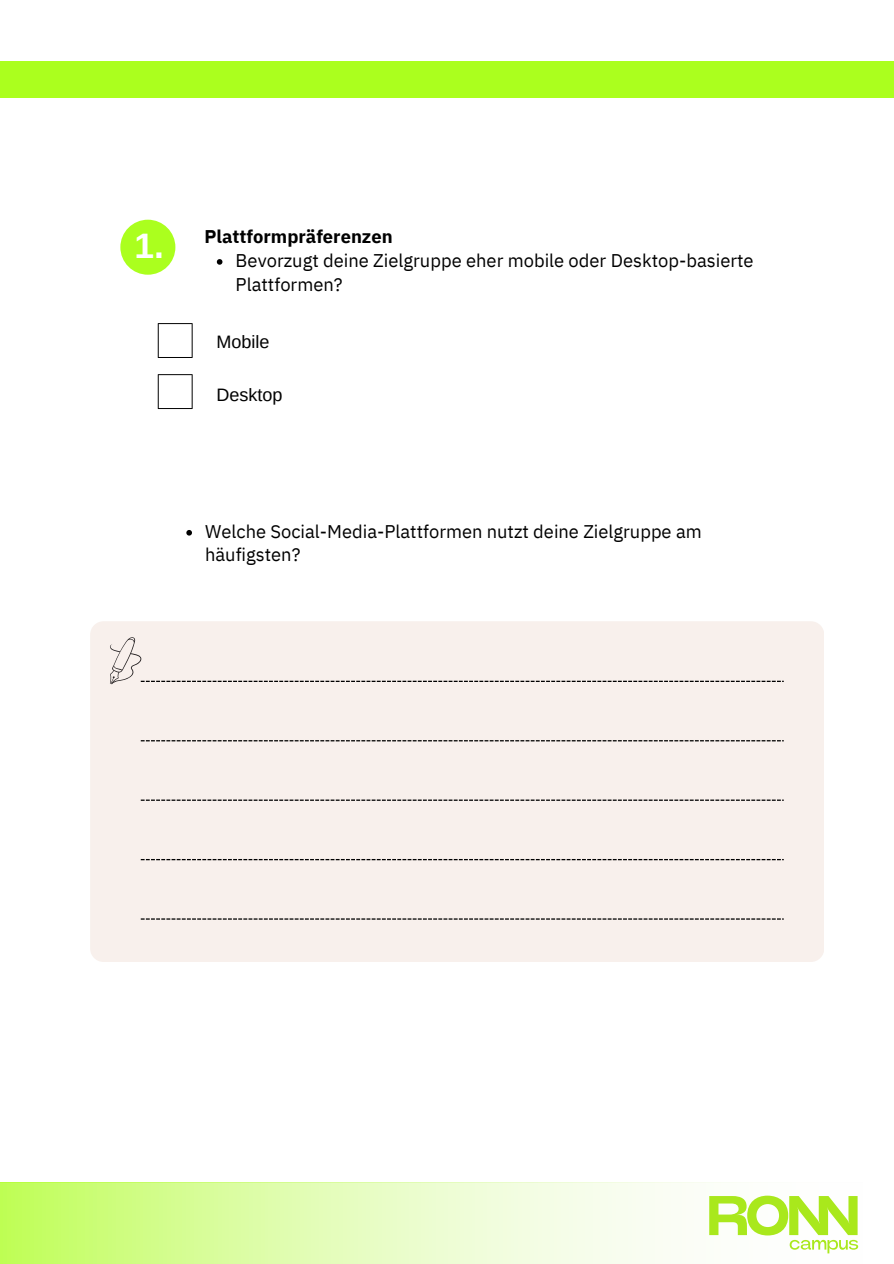
<style>
.page{position:relative;width:894px;height:1264px;background:#fff}
.page>*{position:absolute;margin:0;border:0;box-sizing:border-box;transform-origin:0 0}
.t1{font:700 35.4px "Arimo";color:#fff}
.t2{font:18.3px/23.7px "IBM Plex Sans";color:#000}
.t3{font:700 18.3px "IBM Plex Sans";color:#000}
.t4{font:18px "Arimo";color:#000}
</style>
<div class="page">
<svg style="left:0;top:1182px;width:859px;height:81px"></svg>
<div style="left:0;top:61px;width:893px;height:36px;background:#abff1e"></div>
<div style="left:120px;top:220px;width:55px;height:55px;background:#abff1e;border-radius:50%"></div>
<div style="left:90px;top:621px;width:733px;height:341px;background:#f8f0ec;border-radius:13px"></div>
<svg style="left:110px;top:637px;width:673px;height:47px"></svg>
<svg style="left:141px;top:740px;width:642px;height:1px"></svg>
<svg style="left:141px;top:799px;width:642px;height:1px"></svg>
<svg style="left:141px;top:859px;width:642px;height:1px"></svg>
<svg style="left:141px;top:918px;width:642px;height:1px"></svg>
<svg style="left:709px;top:1195px;width:148px;height:58px"></svg>
<svg style="left:217px;top:259px;width:5px;height:6px"></svg>
<svg style="left:186px;top:530px;width:6px;height:5px"></svg>
<svg style="left:158px;top:323px;width:34px;height:35px"></svg>
<svg style="left:158px;top:374px;width:34px;height:35px"></svg>
<h1 class="t1" style="left:135px;top:226px;width:31px">1.</h1>
<p class="t3" style="left:204px;top:224px;width:190px">Plattformpräferenzen</p>
<p class="t2" style="left:235px;top:248px;width:519px">Bevorzugt deine Zielgruppe eher mobile oder Desktop-basierte<br>Plattformen?</p>
<p class="t4" style="left:216px;top:331px;width:55px">Mobile</p>
<p class="t4" style="left:216px;top:384px;width:68px">Desktop</p>
<h2 class="t2" style="left:205px;top:519px;width:498px">Welche Social-Media-Plattformen nutzt deine Zielgruppe am häufigsten?</h2>
</div>
